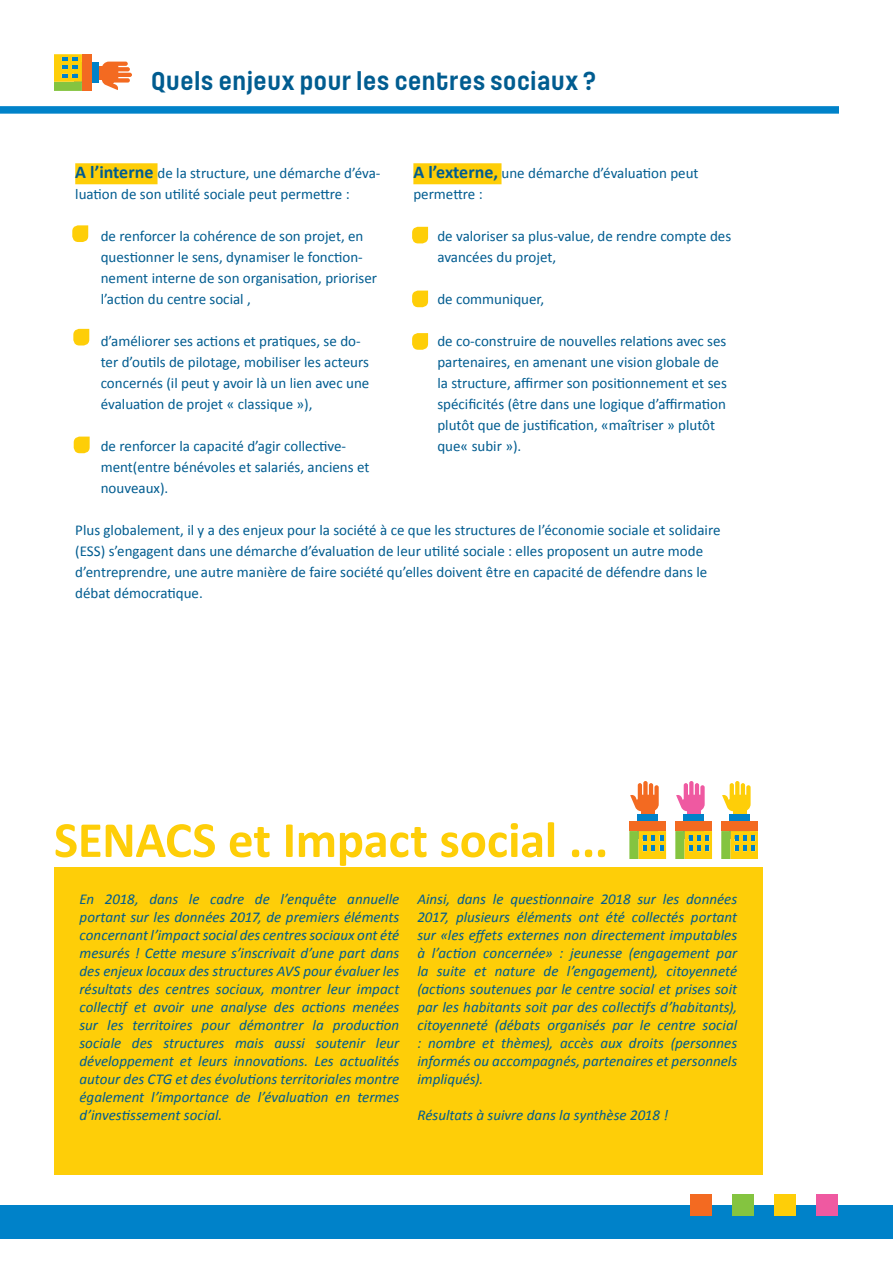
<style>
.page{position:relative;width:893px;height:1263px;background:#fff}
.page>*{position:absolute;margin:0;border:0;box-sizing:border-box;transform-origin:0 0}
.t1{font:700 51px "Calibri";letter-spacing:-.01em;color:#fece08}
.t2{font:700 27px "Pilcrow";color:#005c90}
.t3{font:15px/21px "Calibri";color:#005c90}
.t4{font:italic 15px/18px "Calibri";color:#005c90;text-align:justify}
.s1{font-weight:700;font-size:18px}
</style>
<div class="page">
<div style="left:687px;top:808px;width:14px;height:12px;background:#ef59a1"></div>
<div style="left:683px;top:814px;width:21px;height:25px;background:#0082c9"></div>
<svg style="left:676px;top:781px;width:29px;height:31px"></svg>
<div style="left:641px;top:808px;width:14px;height:12px;background:#f36a21"></div>
<div style="left:637px;top:814px;width:21px;height:25px;background:#0082c9"></div>
<svg style="left:630px;top:781px;width:29px;height:31px"></svg>
<div style="left:733px;top:808px;width:14px;height:12px;background:#fece08"></div>
<div style="left:729px;top:814px;width:21px;height:25px;background:#0082c9"></div>
<svg style="left:722px;top:781px;width:29px;height:31px"></svg>
<div style="left:675px;top:822px;width:37px;height:9px;background:#f36a21"></div>
<svg style="left:675px;top:831px;width:37px;height:28px"></svg>
<div style="left:629px;top:822px;width:37px;height:9px;background:#f36a21"></div>
<svg style="left:629px;top:831px;width:37px;height:28px"></svg>
<div style="left:721px;top:822px;width:37px;height:9px;background:#f36a21"></div>
<svg style="left:721px;top:831px;width:37px;height:28px"></svg>
<div style="left:92px;top:66px;width:13px;height:13px;background:#f36a21"></div>
<div style="left:74px;top:62px;width:25px;height:21px;background:#0082c9"></div>
<svg style="left:101px;top:62px;width:31px;height:28px"></svg>
<div style="left:82px;top:54px;width:9px;height:37px;background:#f36a21"></div>
<svg style="left:54px;top:54px;width:28px;height:37px"></svg>
<div style="left:0;top:106px;width:839px;height:8px;background:#0082c9"></div>
<div style="left:0;top:1205px;width:893px;height:34px;background:#0082c9"></div>
<div style="left:817px;top:1195px;width:21px;height:21px;background:#ef59a1"></div>
<div style="left:774px;top:1195px;width:21px;height:21px;background:#fece08"></div>
<div style="left:732px;top:1195px;width:21px;height:21px;background:#84c440"></div>
<div style="left:690px;top:1195px;width:21px;height:21px;background:#f36a21"></div>
<div style="left:75px;top:163px;width:83px;height:21px;background:#fece08"></div>
<div style="left:413px;top:163px;width:88px;height:21px;background:#fece08"></div>
<div style="left:54px;top:867px;width:709px;height:308px;background:#fece08"></div>
<svg style="left:72px;top:225px;width:16px;height:17px"></svg>
<svg style="left:412px;top:227px;width:16px;height:16px"></svg>
<svg style="left:412px;top:291px;width:16px;height:16px"></svg>
<svg style="left:412px;top:333px;width:16px;height:17px"></svg>
<svg style="left:73px;top:329px;width:16px;height:16px"></svg>
<svg style="left:74px;top:437px;width:16px;height:16px"></svg>
<p class="t2" style="left:151px;top:67px;width:447px">Quels enjeux pour les centres sociaux ?</p>
<p class="t3" style="left:75px;top:163px;width:307px"><span class="s1">A l’interne</span> de la structure, une démarche d’éva&shy;luation de son utilité sociale peut permettre :</p>
<p class="t3" style="left:101px;top:226px;width:278px;text-indent:-26px">* de renforcer la cohérence de son projet, en questionner le sens, dynamiser le fonction&shy;nement interne de son organisation, prioriser l’action du centre social ,</p>
<p class="t3" style="left:101px;top:331px;width:270px;text-indent:-26px">* d’améliorer ses actions et pratiques, se do&shy;ter d’outils de pilotage, mobiliser les acteurs concernés (il peut y avoir là un lien avec une évaluation de projet « classique »),</p>
<p class="t3" style="left:101px;top:436px;width:270px;text-indent:-26px">* de renforcer la capacité d’agir collective&shy;ment(entre bénévoles et salariés, anciens et nouveaux).</p>
<p class="t3" style="left:413px;top:163px;width:287px"><span class="s1">A l’externe,</span> une démarche d’évaluation peut permettre :</p>
<p class="t3" style="left:437px;top:226px;width:295px;text-indent:-24px">* de valoriser sa plus-value, de rendre compte des avancées du projet,</p>
<p class="t3" style="left:413px;top:289px;width:132px">* de communiquer,</p>
<p class="t3" style="left:437px;top:331px;width:291px;text-indent:-24px">* de co-construire de nouvelles relations avec ses partenaires, en amenant une vision globale de la structure, affirmer son positionnement et ses spécificités (être dans une logique d’affirmation plutôt que de justification, «maîtriser » plutôt que« subir »).</p>
<p class="t3" style="left:75px;top:520px;width:647px">Plus globalement, il y a des enjeux pour la société à ce que les structures de l’économie sociale et solidaire (ESS) s’engagent dans une démarche d’évaluation de leur utilité sociale : elles proposent un autre mode d’entreprendre, une autre manière de faire société qu’elles doivent être en capacité de défendre dans le débat démocratique.</p>
<p class="t1" style="left:54px;top:807px;width:556px">SENACS et Impact social ...</p>
<p class="t4" style="left:80px;top:889px;width:321px">En 2018, dans le cadre de l’enquête annuelle portant sur les données 2017, de premiers éléments concernant l’impact social des centres sociaux ont été mesurés ! Cette mesure s’inscrivait d’une part dans des enjeux locaux des structures AVS pour évaluer les résultats des centres sociaux, montrer leur impact collectif et avoir une analyse des actions menées sur les territoires pour démontrer la production sociale des structures mais aussi soutenir leur développement et leurs innovations. Les actualités autour des CTG et des évolutions territoriales montre également l’importance de l’évaluation en termes d’investissement social.</p>
<p class="t4" style="left:417px;top:889px;width:321px">Ainsi, dans le questionnaire 2018 sur les données 2017, plusieurs éléments ont été collectés portant sur «les effets externes non directement imputables à l’action concernée» : jeunesse (engagement par la suite et nature de l’engagement), citoyenneté (actions soutenues par le centre social et prises soit par les habitants soit par des collectifs d’habitants), citoyenneté (débats organisés par le centre social : nombre et thèmes), accès aux droits (personnes informés ou accompagnés, partenaires et personnels impliqués).</p>
<p class="t4" style="left:417px;top:1105px;width:252px">Résultats à suivre dans la synthèse 2018 !</p>
</div>
